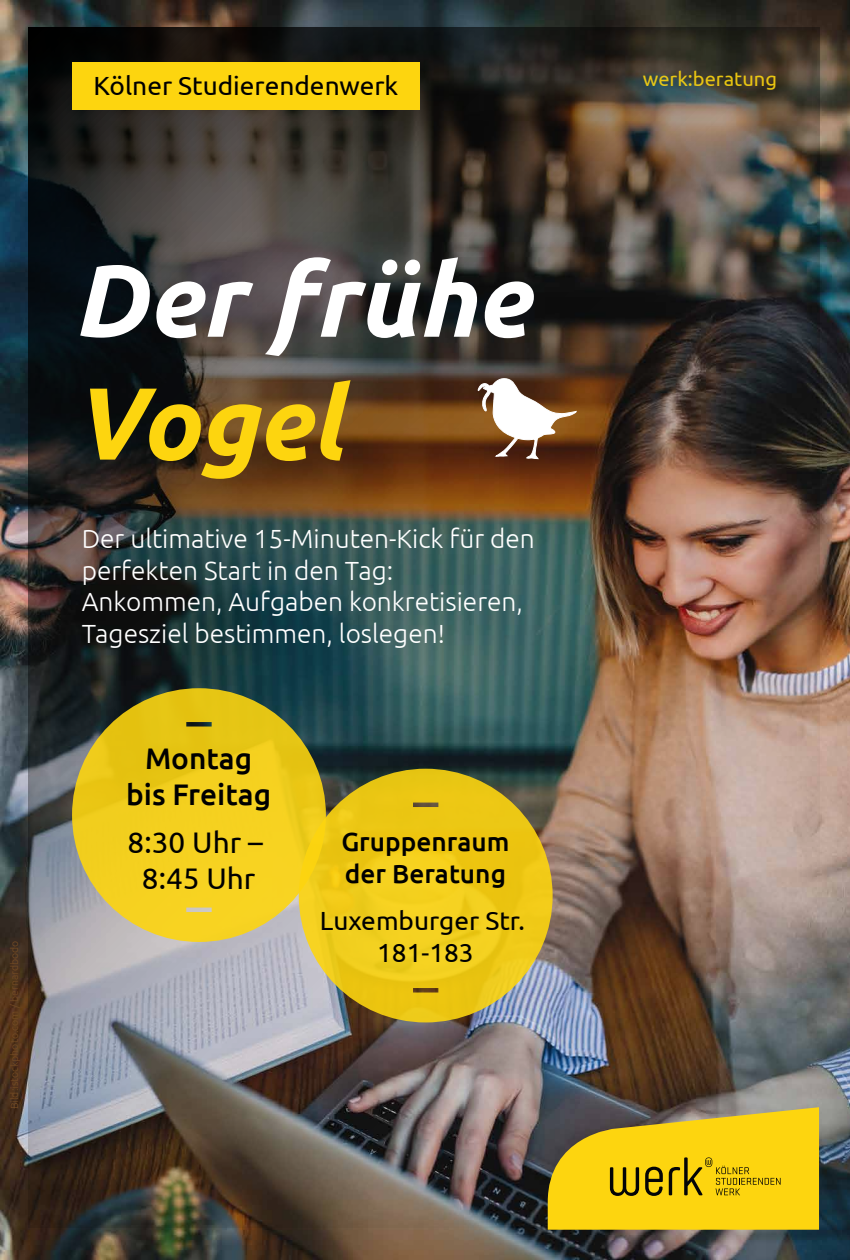
<style>
.page{position:relative;width:850px;height:1260px;background:#fff}
.page>*{position:absolute;margin:0;border:0;box-sizing:border-box;transform-origin:0 0}
.t1{font:italic 700 102.38px "Ubuntu";color:#fff}
.t2{font:italic 700 102.38px "Ubuntu";color:#fdd50f}
.t3{font:500 29.75px/35.7px "Ubuntu";color:#000;text-align:center}
.t4{font:29.75px/35.7px "Ubuntu";color:#000;text-align:center}
.t5{font:300 26.25px/31.5px "Ubuntu";color:#fff}
.t6{font:26.25px/31.5px "Ubuntu";color:#000;text-align:center}
.t7{font:500 26.25px/31.5px "Ubuntu";color:#000}
.t8{font:20.12px "Ubuntu";color:rgb(253 213 15/.9)}
.t9{font:300 10.5px "Ubuntu";color:#754c24}
</style>
<div class="page">
<img style="left:0;top:0;width:850px;height:1260px">
<img style="left:29px;top:27px;width:790px;height:1201px">
<svg style="left:72px;top:688px;width:254px;height:254px;fill:#f1ce1f"></svg>
<div style="left:72px;top:62px;width:348px;height:47px;background:#fdd50f"></div>
<svg style="left:299px;top:769px;width:253px;height:253px"></svg>
<svg style="left:547px;top:1107px;width:272px;height:123px"></svg>
<svg style="left:476px;top:377px;width:100px;height:82px"></svg>
<p class="t6" style="left:94px;top:69px;width:306px">Kölner Studierendenwerk</p>
<p class="t8" style="left:642px;top:66px;width:136px">werk:beratung</p>
<p class="t9" style="left:8px;top:1109px;width:170px;rotate:-90deg">Bild:istockphoto.com / bernardbodo</p>
<h1 class="t1" style="left:73px;top:238px;width:457px">Der frühe</h1>
<h1 class="t2" style="left:73px;top:361px;width:271px">Vogel</h1>
<p class="t5" style="left:82px;top:523px;width:454px">Der ultimative 15-Minuten-Kick für den perfekten Start in den Tag:<br>Ankommen, Aufgaben konkretisieren, Tagesziel bestimmen, loslegen!</p>
<p class="t3" style="left:126px;top:739px;width:147px">Montag bis Freitag</p>
<p class="t4" style="left:128px;top:824px;width:137px">8:30 Uhr –<br>8:45 Uhr</p>
<p class="t7" style="left:341px;top:825px;width:170px">Gruppenraum der Beratung</p>
<p class="t6" style="left:320px;top:904px;width:207px">Luxemburger Str.<br>181-183</p>
</div>
